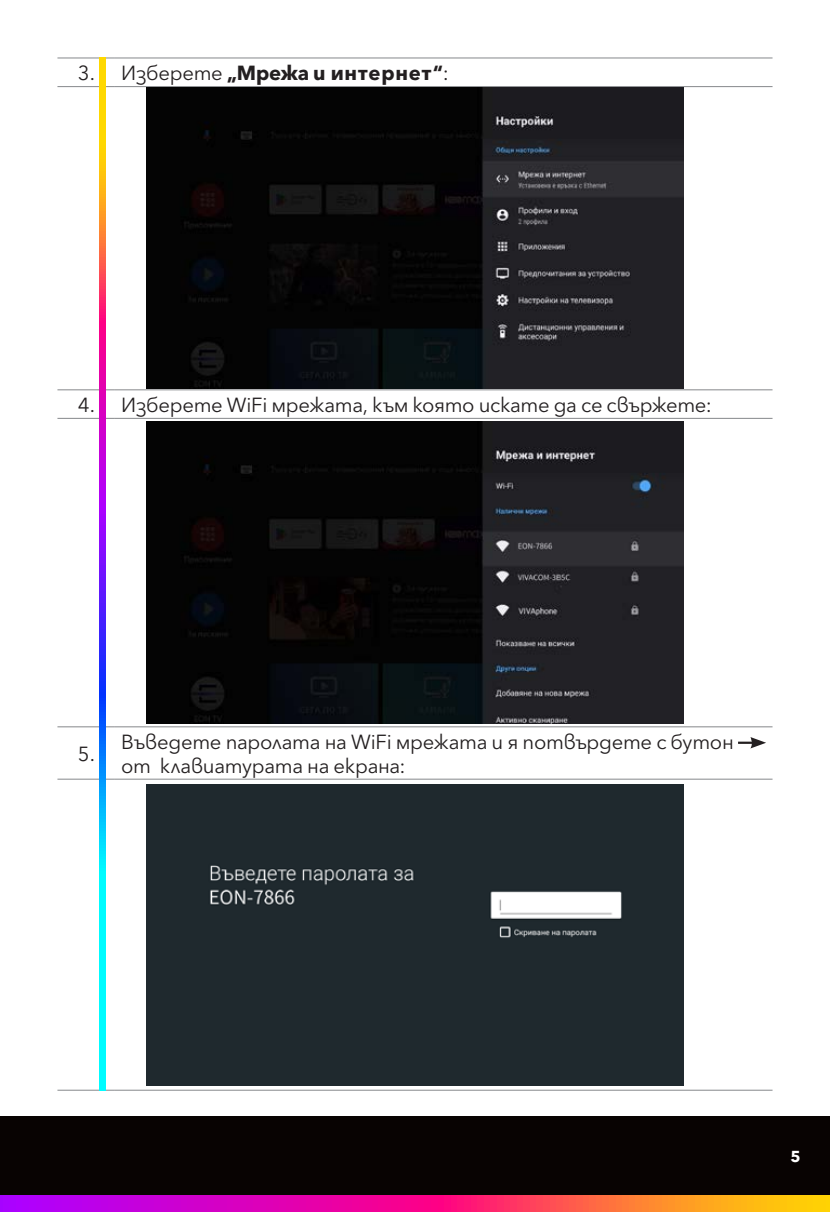
<style>
.page{position:relative;width:830px;height:1212px;background:#fff}
.page>*{position:absolute;margin:0;border:0;box-sizing:border-box;transform-origin:0 0}
.t1{font:20.25px/24.3px "Avenir Next Cyr";letter-spacing:-.015em;color:#231f20}
.t2{font:700 20.25px "Avenir Next Cyr";letter-spacing:.035em;color:#231f20}
.t3{font:700 15.75px "Avenir Next Cyr";color:#fff}
.s1{font-weight:400}
</style>
<div class="page">
<div style="left:0;top:1116px;width:829px;height:96px;background:#080302"></div>
<svg style="left:0;top:1195px;width:829px;height:17px;background:#e83883"></svg>
<hr style="left:57px;top:57px;width:58px;height:2px;background:#939598">
<hr style="left:115px;top:57px;width:657px;height:2px;background:#939598">
<hr style="left:57px;top:86px;width:58px;height:1px;background:#939598">
<hr style="left:115px;top:86px;width:657px;height:1px;background:#939598">
<hr style="left:57px;top:389px;width:58px;height:1px;background:#939598">
<hr style="left:115px;top:389px;width:657px;height:1px;background:#939598">
<hr style="left:57px;top:418px;width:58px;height:1px;background:#939598">
<hr style="left:115px;top:418px;width:657px;height:1px;background:#939598">
<hr style="left:57px;top:726px;width:58px;height:1px;background:#939598">
<hr style="left:115px;top:726px;width:657px;height:1px;background:#939598">
<hr style="left:57px;top:779px;width:58px;height:1px;background:#939598">
<hr style="left:115px;top:779px;width:657px;height:1px;background:#939598">
<hr style="left:57px;top:1090px;width:58px;height:1px;background:#939598">
<hr style="left:115px;top:1090px;width:657px;height:1px;background:#939598">
<img style="left:147px;top:87px;width:536px;height:302px">
<img style="left:147px;top:422px;width:536px;height:301px">
<svg style="left:738px;top:737px;width:27px;height:11px"></svg>
<div style="left:147px;top:784px;width:536px;height:302px;background:#1f292e"></div>
<svg style="left:99px;top:57px;width:6px;height:1034px;background:#777cbc"></svg>
<p class="t2" style="left:78px;top:57px;width:372px"><span class="s1">3. Изберете</span> „Мрежа и интернет“<span class="s1">:</span></p>
<p class="t1" style="left:78px;top:391px;width:635px">4. Изберете WiFi мрежата, към която искате да се свържете:</p>
<p class="t1" style="left:78px;top:739px;width:19px">5.</p>
<p class="t1" style="left:121px;top:727px;width:613px">Въведете паролата на WiFi мрежата и я потвърдете с бутон от клавиатурата на екрана:</p>
<p class="t3" style="left:790px;top:1144px;width:12px">5</p>
</div>
